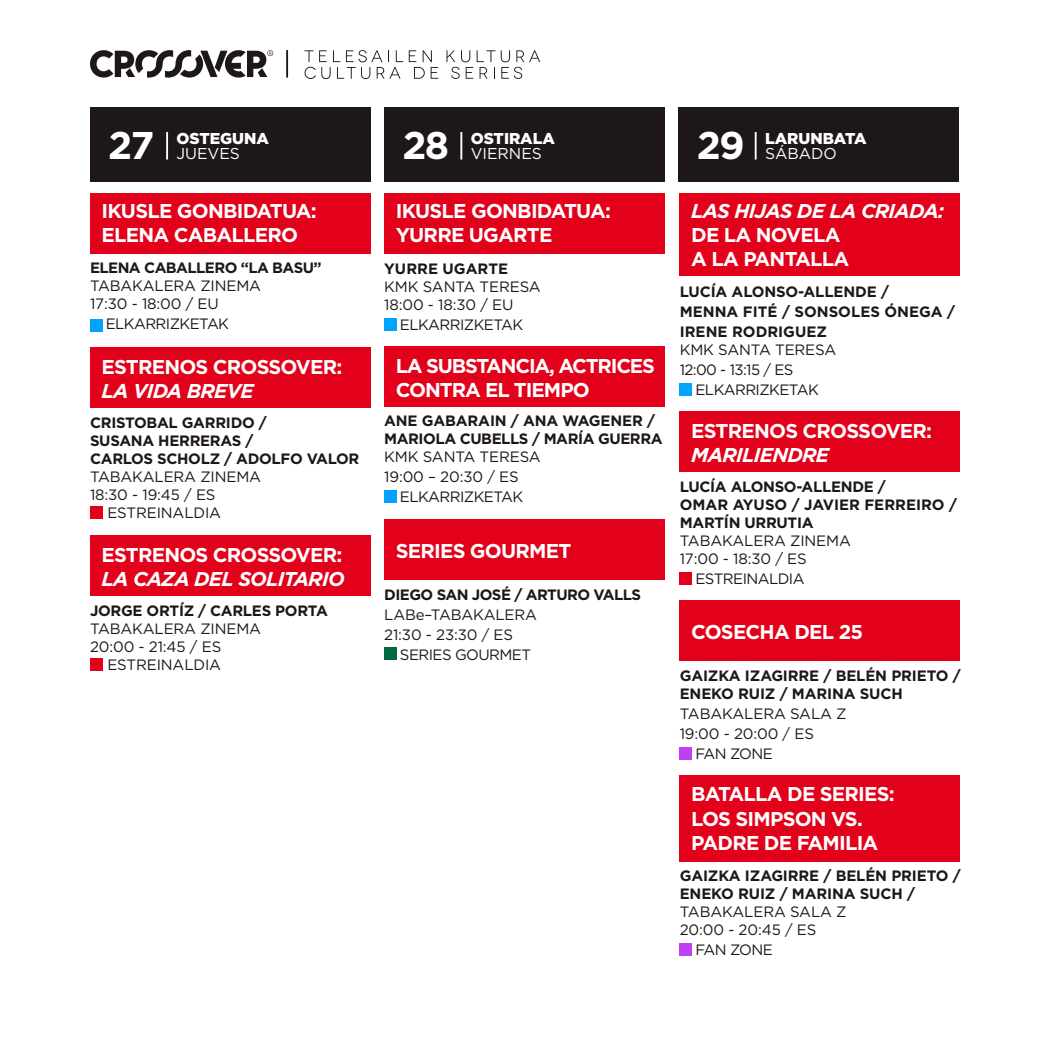
<style>
.page{position:relative;width:1049px;height:1049px;background:#fff}
.page>*{position:absolute;margin:0;border:0;box-sizing:border-box;transform-origin:0 0}
.t1{font:700 38.5px "Gotham HTF";color:#fff}
.t2{font:700 20px/24px "Gotham HTF";letter-spacing:-.04em;color:#fff}
.t3{font:italic 700 20px "Gotham HTF";letter-spacing:-.04em;color:#fff}
.t4{font:700 20px/24px "Gotham HTF";letter-spacing:-.06em;color:#fff}
.t5{font:900 15.75px "Gotham HTF";color:#fff}
.t6{font:15.75px "Gotham HTF";color:#fff}
.t7{font:15px/18px "Gotham HTF";letter-spacing:-.01em;color:#1e1718}
.t8{font:700 15px/18px "Gotham HTF";letter-spacing:-.02em;color:#1e1718}
.t9{font:15px "Gotham HTF";letter-spacing:-.04em;color:#1e1718}
.t10{font:700 15px/20px "Gotham HTF";color:#1e1718}
.t11{font:700 15px "Gotham HTF";letter-spacing:-.04em;color:#1e1718}
</style>
<div class="page">
<div style="left:90px;top:108px;width:280px;height:74px;background:#1e1718"></div>
<div style="left:384px;top:193px;width:281px;height:61px;background:#e2001a"></div>
<div style="left:90px;top:193px;width:280px;height:61px;background:#e2001a"></div>
<div style="left:680px;top:193px;width:280px;height:83px;background:#e2001a"></div>
<div style="left:680px;top:600px;width:280px;height:61px;background:#e2001a"></div>
<div style="left:680px;top:775px;width:280px;height:87px;background:#e2001a"></div>
<div style="left:680px;top:412px;width:280px;height:60px;background:#e2001a"></div>
<hr style="left:286px;top:50px;width:2px;height:28px;background:#1e1718">
<svg style="left:90px;top:50px;width:183px;height:28px"></svg>
<svg style="left:305px;top:50px;width:98px;height:29px"></svg>
<svg style="left:409px;top:50px;width:29px;height:29px"></svg>
<svg style="left:446px;top:50px;width:49px;height:29px"></svg>
<svg style="left:501px;top:50px;width:39px;height:29px"></svg>
<hr style="left:166px;top:132px;width:2px;height:28px;background:#fff">
<div style="left:384px;top:108px;width:281px;height:74px;background:#1e1718"></div>
<hr style="left:460px;top:132px;width:2px;height:28px;background:#fff">
<div style="left:678px;top:108px;width:281px;height:74px;background:#1e1718"></div>
<svg style="left:755px;top:132px;width:1px;height:28px"></svg>
<div style="left:90px;top:347px;width:280px;height:61px;background:#e2001a"></div>
<div style="left:384px;top:346px;width:281px;height:60px;background:#e2001a"></div>
<div style="left:90px;top:535px;width:280px;height:61px;background:#e2001a"></div>
<div style="left:384px;top:520px;width:281px;height:60px;background:#e2001a"></div>
<div style="left:90px;top:319px;width:12px;height:12px;background:#02a3fc"></div>
<div style="left:384px;top:318px;width:12px;height:13px;background:#02a3fc"></div>
<div style="left:680px;top:383px;width:12px;height:13px;background:#02a3fc"></div>
<div style="left:384px;top:648px;width:12px;height:12px;background:#006940"></div>
<div style="left:680px;top:944px;width:12px;height:12px;background:#bf40f3"></div>
<div style="left:680px;top:747px;width:12px;height:13px;background:#bf40f3"></div>
<div style="left:384px;top:491px;width:12px;height:12px;background:#02a3fc"></div>
<div style="left:90px;top:506px;width:12px;height:13px;background:#e2001a"></div>
<div style="left:90px;top:658px;width:12px;height:13px;background:#e2001a"></div>
<div style="left:679px;top:573px;width:13px;height:12px;background:#e2001a"></div>
<h1 class="t1" style="left:108px;top:123px;width:48px">27</h1>
<p class="t5" style="left:176px;top:129px;width:94px">OSTEGUNA</p>
<p class="t6" style="left:176px;top:145px;width:65px">JUEVES</p>
<h1 class="t1" style="left:402px;top:123px;width:48px">28</h1>
<p class="t5" style="left:471px;top:129px;width:86px">OSTIRALA</p>
<p class="t6" style="left:471px;top:145px;width:73px">VIERNES</p>
<h1 class="t1" style="left:697px;top:123px;width:50px">29</h1>
<p class="t5" style="left:765px;top:129px;width:103px">LARUNBATA</p>
<p class="t6" style="left:765px;top:145px;width:73px">SÁBADO</p>
<h2 class="t2" style="left:101px;top:199px;width:217px">IKUSLE GONBIDATUA:<br>ELENA CABALLERO</h2>
<h2 class="t3" style="left:691px;top:199px;width:255px">LAS HIJAS DE LA CRIADA:</h2>
<h2 class="t2" style="left:396px;top:199px;width:217px">IKUSLE GONBIDATUA:<br>YURRE UGARTE</h2>
<h2 class="t2" style="left:691px;top:222px;width:159px">DE LA NOVELA<br>A LA PANTALLA</h2>
<p class="t11" style="left:90px;top:259px;width:233px">ELENA CABALLERO “LA BASU”</p>
<p class="t7" style="left:90px;top:277px;width:173px">TABAKALERA ZINEMA<br>17:30 - 18:00 / EU</p>
<p class="t9" style="left:106px;top:316px;width:125px">ELKARRIZKETAK</p>
<p class="t10" style="left:384px;top:258px;width:125px">YURRE UGARTE</p>
<p class="t7" style="left:384px;top:277px;width:158px">KMK SANTA TERESA<br>18:00 - 18:30 / EU</p>
<p class="t9" style="left:400px;top:316px;width:125px">ELKARRIZKETAK</p>
<p class="t10" style="left:680px;top:281px;width:277px">LUCÍA ALONSO-ALLENDE /<br>MENNA FITÉ / SONSOLES ÓNEGA /<br>IRENE RODRIGUEZ</p>
<p class="t7" style="left:680px;top:339px;width:158px;line-height:20px">KMK SANTA TERESA<br>12:00 - 13:15 / ES</p>
<p class="t9" style="left:695px;top:381px;width:125px">ELKARRIZKETAK</p>
<h2 class="t4" style="left:396px;top:353px;width:261px">LA SUBSTANCIA, ACTRICES<br>CONTRA EL TIEMPO</h2>
<p class="t8" style="left:384px;top:411px;width:280px">ANE GABARAIN / ANA WAGENER /<br>MARIOLA CUBELLS / MARÍA GUERRA</p>
<p class="t7" style="left:384px;top:447px;width:158px;line-height:20px">KMK SANTA TERESA<br>19:00 – 20:30 / ES</p>
<p class="t9" style="left:400px;top:488px;width:125px">ELKARRIZKETAK</p>
<h2 class="t2" style="left:101px;top:355px;width:242px">ESTRENOS CROSSOVER:</h2>
<h2 class="t3" style="left:101px;top:379px;width:154px">LA VIDA BREVE</h2>
<p class="t8" style="left:90px;top:413px;width:271px">CRISTOBAL GARRIDO /<br>SUSANA HERRERAS /<br>CARLOS SCHOLZ / ADOLFO VALOR</p>
<p class="t7" style="left:90px;top:467px;width:173px">TABAKALERA ZINEMA</p>
<p class="t7" style="left:90px;top:485px;width:127px">18:30 - 19:45 / ES</p>
<p class="t7" style="left:107px;top:503px;width:115px">ESTREINALDIA</p>
<h2 class="t2" style="left:691px;top:419px;width:242px">ESTRENOS CROSSOVER:</h2>
<h2 class="t3" style="left:691px;top:444px;width:139px">MARILIENDRE</h2>
<p class="t8" style="left:680px;top:477px;width:279px">LUCÍA ALONSO-ALLENDE /<br>OMAR AYUSO / JAVIER FERREIRO /<br>MARTÍN URRUTIA</p>
<p class="t7" style="left:680px;top:531px;width:173px">TABAKALERA ZINEMA<br>17:00 - 18:30 / ES</p>
<p class="t9" style="left:695px;top:570px;width:111px">ESTREINALDIA</p>
<h2 class="t2" style="left:396px;top:539px;width:177px">SERIES GOURMET</h2>
<p class="t11" style="left:384px;top:586px;width:258px">DIEGO SAN JOSÉ / ARTURO VALLS</p>
<p class="t7" style="left:384px;top:604px;width:154px;line-height:20px">LABe–TABAKALERA<br>21:30 - 23:30 / ES</p>
<p class="t9" style="left:400px;top:646px;width:133px">SERIES GOURMET</p>
<h2 class="t2" style="left:101px;top:542px;width:242px">ESTRENOS CROSSOVER:</h2>
<h2 class="t3" style="left:101px;top:567px;width:245px">LA CAZA DEL SOLITARIO</h2>
<p class="t8" style="left:90px;top:601px;width:239px">JORGE ORTÍZ / CARLES PORTA</p>
<p class="t7" style="left:90px;top:619px;width:173px">TABAKALERA ZINEMA</p>
<p class="t7" style="left:90px;top:637px;width:133px">20:00 - 21:45 / ES</p>
<p class="t7" style="left:107px;top:655px;width:115px">ESTREINALDIA</p>
<h2 class="t2" style="left:691px;top:619px;width:173px">COSECHA DEL 25</h2>
<p class="t8" style="left:680px;top:666px;width:282px">GAIZKA IZAGIRRE / BELÉN PRIETO /<br>ENEKO RUIZ / MARINA SUCH</p>
<p class="t7" style="left:680px;top:704px;width:168px">TABAKALERA SALA Z</p>
<p class="t7" style="left:680px;top:724px;width:136px">19:00 - 20:00 / ES</p>
<p class="t7" style="left:695px;top:744px;width:79px">FAN ZONE</p>
<h2 class="t2" style="left:691px;top:782px;width:205px">BATALLA DE SERIES:<br>LOS SIMPSON VS.<br>PADRE DE FAMILIA</h2>
<p class="t8" style="left:680px;top:867px;width:282px">GAIZKA IZAGIRRE / BELÉN PRIETO /<br>ENEKO RUIZ / MARINA SUCH /</p>
<p class="t7" style="left:680px;top:903px;width:168px">TABAKALERA SALA Z<br>20:00 - 20:45 / ES</p>
<p class="t7" style="left:695px;top:941px;width:79px">FAN ZONE</p>
</div>
